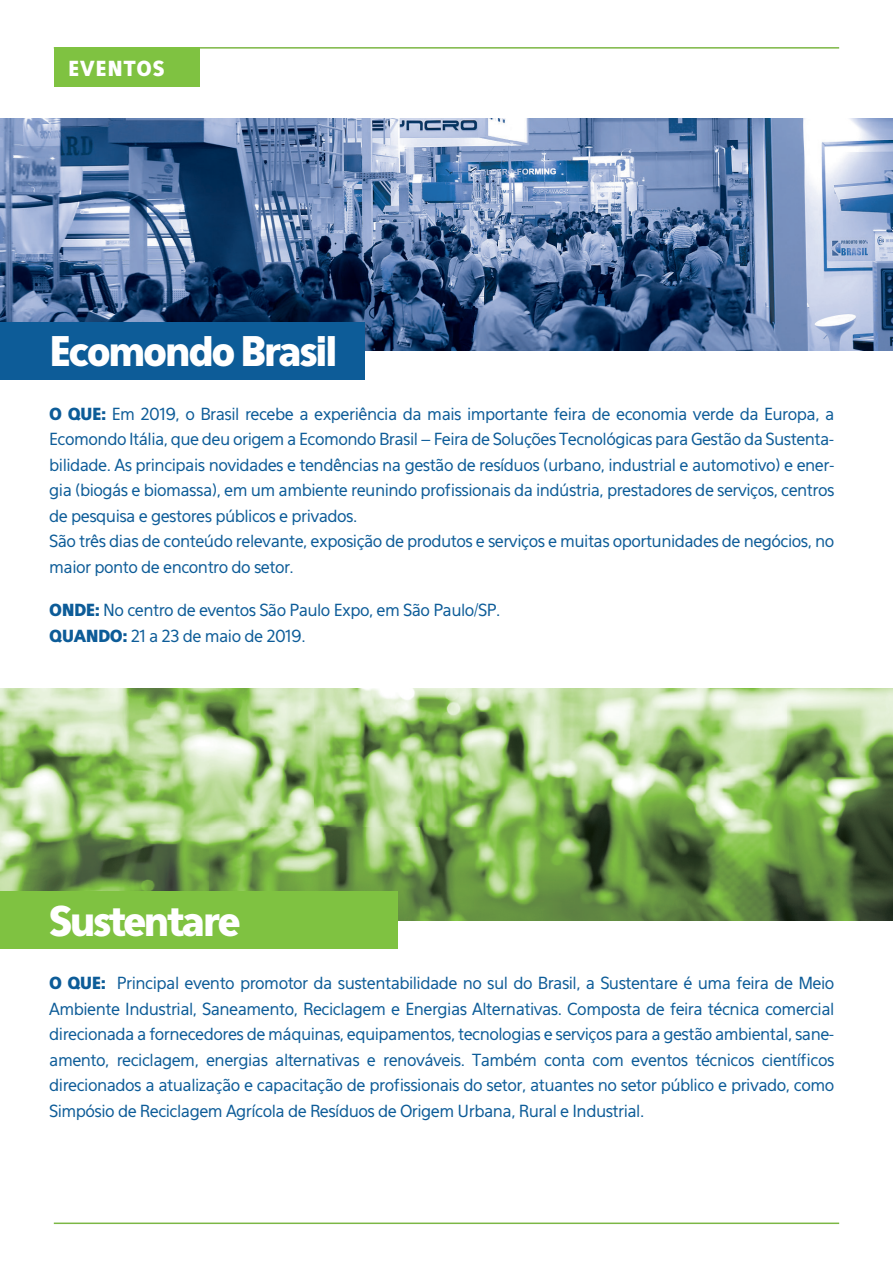
<style>
.page{position:relative;width:893px;height:1263px;background:#fff}
.page>*{position:absolute;margin:0;border:0;box-sizing:border-box;transform-origin:0 0}
.t1{font:900 40.35px "Eau Sans";letter-spacing:-.07em;color:#fff;scale:.96 1}
.t2{font:900 20.55px "Eau Sans";letter-spacing:.045em;color:#fff;scale:.96 1}
.t3{font:16.5px/25.5px "Eau Sans";letter-spacing:-.03em;color:#0d5c98}
.s1{font-weight:900}
</style>
<div class="page">
<hr style="left:54px;top:1222px;width:785px;height:2px;background:#7cb744">
<hr style="left:54px;top:47px;width:785px;height:2px;background:#7cb744">
<div style="left:54px;top:48px;width:146px;height:39px;background:#7fc241"></div>
<img style="left:0;top:118px;width:893px;height:233px">
<div style="left:0;top:322px;width:364px;height:57px;background:#0d5c98"></div>
<img style="left:0;top:688px;width:893px;height:232px">
<div style="left:0;top:892px;width:398px;height:57px;background:#7fc241"></div>
<p class="t2" style="left:68px;top:56px;width:102px">EVENTOS</p>
<h1 class="t1" style="left:49px;top:327px;width:302px">Ecomondo Brasil</h1>
<p class="t3" style="left:49px;top:401px;width:787px"><span class="s1">O QUE:</span> Em 2019, o Brasil recebe a experiência da mais importante feira de economia verde da Europa, a Ecomondo Itália, que deu origem a Ecomondo Brasil – Feira de Soluções Tecnológicas para Gestão da Sustenta&shy;bilidade. As principais novidades e tendências na gestão de resíduos (urbano, industrial e automotivo) e ener&shy;gia (biogás e biomassa), em um ambiente reunindo profissionais da indústria, prestadores de serviços, centros de pesquisa e gestores públicos e privados.<br>São três dias de conteúdo relevante, exposição de produtos e serviços e muitas oportunidades de negócios, no maior ponto de encontro do setor.</p>
<p class="t3" style="left:49px;top:598px;width:453px"><span class="s1">ONDE:</span> No centro de eventos São Paulo Expo, em São Paulo/SP.<br><span class="s1">QUANDO:</span> 21 a 23 de maio de 2019.</p>
<h1 class="t1" style="left:49px;top:897px;width:201px">Sustentare</h1>
<p class="t3" style="left:49px;top:970px;width:787px;text-align:justify"><span class="s1">O QUE:</span> Principal evento promotor da sustentabilidade no sul do Brasil, a Sustentare é uma feira de Meio Ambiente Industrial, Saneamento, Reciclagem e Energias Alternativas. Composta de feira técnica comercial direcionada a fornecedores de máquinas, equipamentos, tecnologias e serviços para a gestão ambiental, sane&shy;amento, reciclagem, energias alternativas e renováveis. Também conta com eventos técnicos científicos direcionados a atualização e capacitação de profissionais do setor, atuantes no setor público e privado, como Simpósio de Reciclagem Agrícola de Resíduos de Origem Urbana, Rural e Industrial.</p>
</div>
